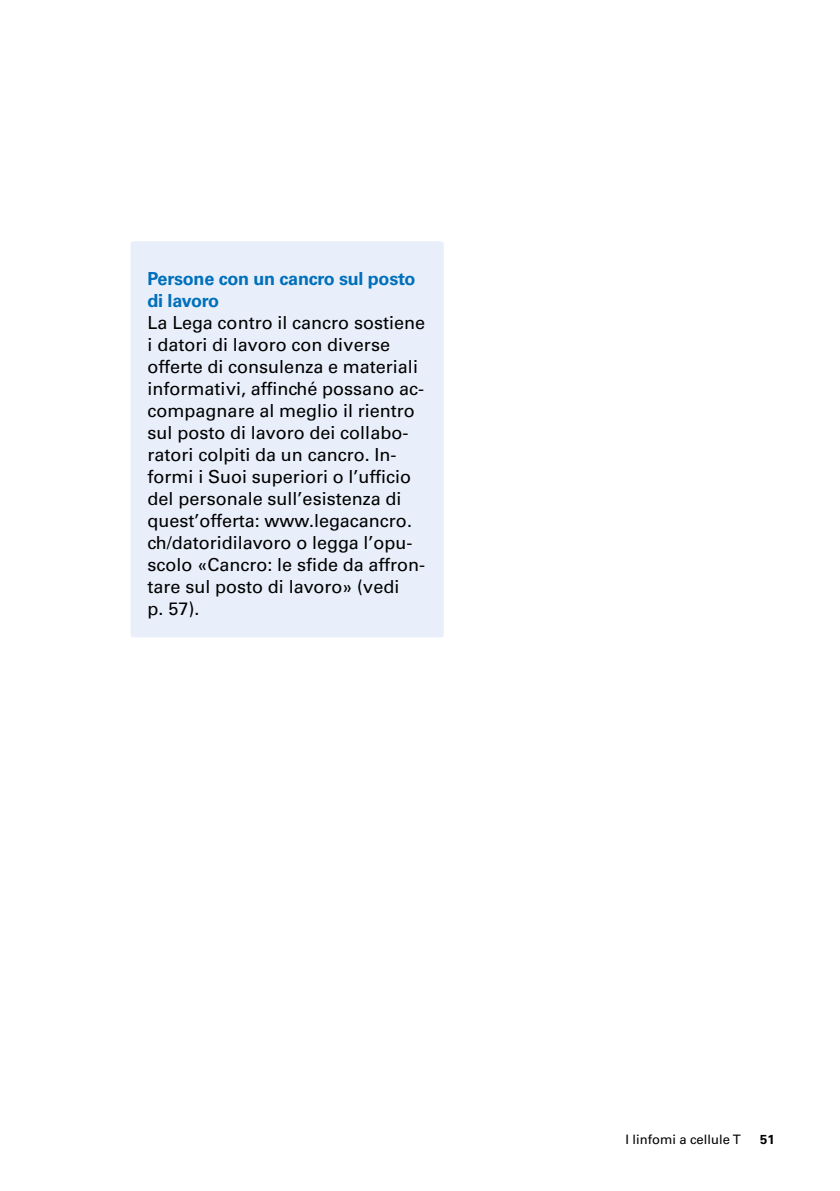
<style>
.page{position:relative;width:840px;height:1191px;background:#fff}
.page>*{position:absolute;margin:0;border:0;box-sizing:border-box;transform-origin:0 0}
.t1{font:18px/22px "Univers LT Std";color:#000}
.t2{font:700 18px/22px "Univers LT Std";letter-spacing:-.015em;color:#0070ba}
.t3{font:13px "Univers LT Std";color:#000}
.t4{font:700 13px "Univers LT Std";color:#000}
</style>
<div class="page">
<div style="left:130px;top:241px;width:313px;height:396px;background:#e9effa;border-radius:3px"></div>
<p class="t2" style="left:147px;top:268px;width:269px">Persone con un cancro sul posto di lavoro</p>
<p class="t1" style="left:147px;top:312px;width:279px">La Lega contro il cancro sostiene i datori di lavoro con diverse offerte di consulenza e materiali informativi, affinché possano ac&shy;compagnare al meglio il rientro sul posto di lavoro dei collabo&shy;ratori colpiti da un cancro. In&shy;formi i Suoi superiori o l’ufficio del personale sull’esistenza di quest’offerta: www.legacancro. ch/datoridilavoro o legga l’opu&shy;scolo «Cancro: le sfide da affron&shy;tare sul posto di lavoro» (vedi<br>p. 57).</p>
<p class="t3" style="left:625px;top:1132px;width:116px">I linfomi a cellule T</p>
<p class="t4" style="left:759px;top:1132px;width:16px">51</p>
</div>
